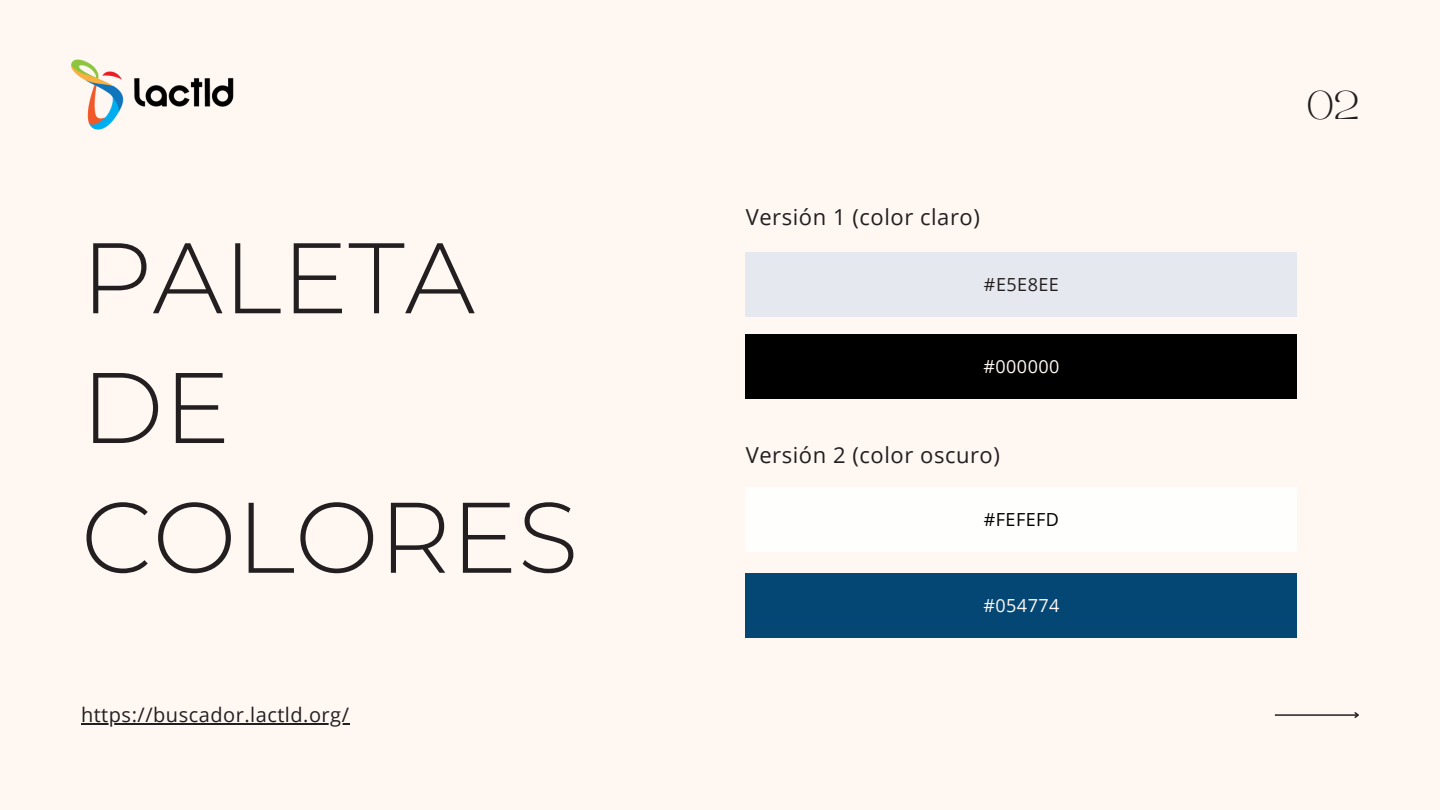
<style>
.page{position:relative;width:1440px;height:810px;background:#fef7f2}
.page>*{position:absolute;margin:0;border:0;box-sizing:border-box;transform-origin:0 0}
.t1{font:300 100px/129.8px "Montserrat";color:#231f20}
.t2{font:28px "TAN MONCHERI Regular";color:#231f20}
.t3{font:22px "Open Sans";letter-spacing:.025em;color:#231f20}
.t4{font:20px "Open Sans";letter-spacing:.025em;color:#231f20}
.t5{font:18px "Open Sans";letter-spacing:.025em;color:#fef7f2}
.t6{font:18px "Open Sans";letter-spacing:.025em;color:#231f20}
.t7{font:18px "Open Sans";letter-spacing:.025em;color:#000}
</style>
<div class="page">
<hr style="left:81px;top:723px;width:269px;height:2px;background:#231f20">
<hr style="left:1275px;top:714px;width:83px;height:2px;background:#231f20">
<svg style="left:1353px;top:712px;width:6px;height:6px"></svg>
<div style="left:746px;top:252px;width:551px;height:64px;background:#e5e8ee"></div>
<div style="left:746px;top:335px;width:551px;height:64px;background:#000"></div>
<div style="left:746px;top:488px;width:551px;height:64px;background:#fefefd"></div>
<div style="left:746px;top:573px;width:551px;height:64px;background:#054774"></div>
<img style="left:71px;top:59px;width:163px;height:71px">
<p class="t1" style="left:81px;top:213px;width:396px">PALETA<br>DE</p>
<p class="t1" style="left:81px;top:472px;width:499px">COLORES</p>
<p class="t4" style="left:81px;top:700px;width:270px">https://buscador.lactld.org/</p>
<p class="t3" style="left:746px;top:202px;width:236px">Versión 1 (color claro)</p>
<p class="t6" style="left:984px;top:272px;width:76px">#E5E8EE</p>
<p class="t5" style="left:983px;top:354px;width:78px">#000000</p>
<p class="t3" style="left:746px;top:440px;width:256px">Versión 2 (color oscuro)</p>
<p class="t7" style="left:984px;top:507px;width:77px">#FEFEFD</p>
<p class="t5" style="left:983px;top:593px;width:78px">#054774</p>
<p class="t2" style="left:1307px;top:91px;width:54px">02</p>
</div>
